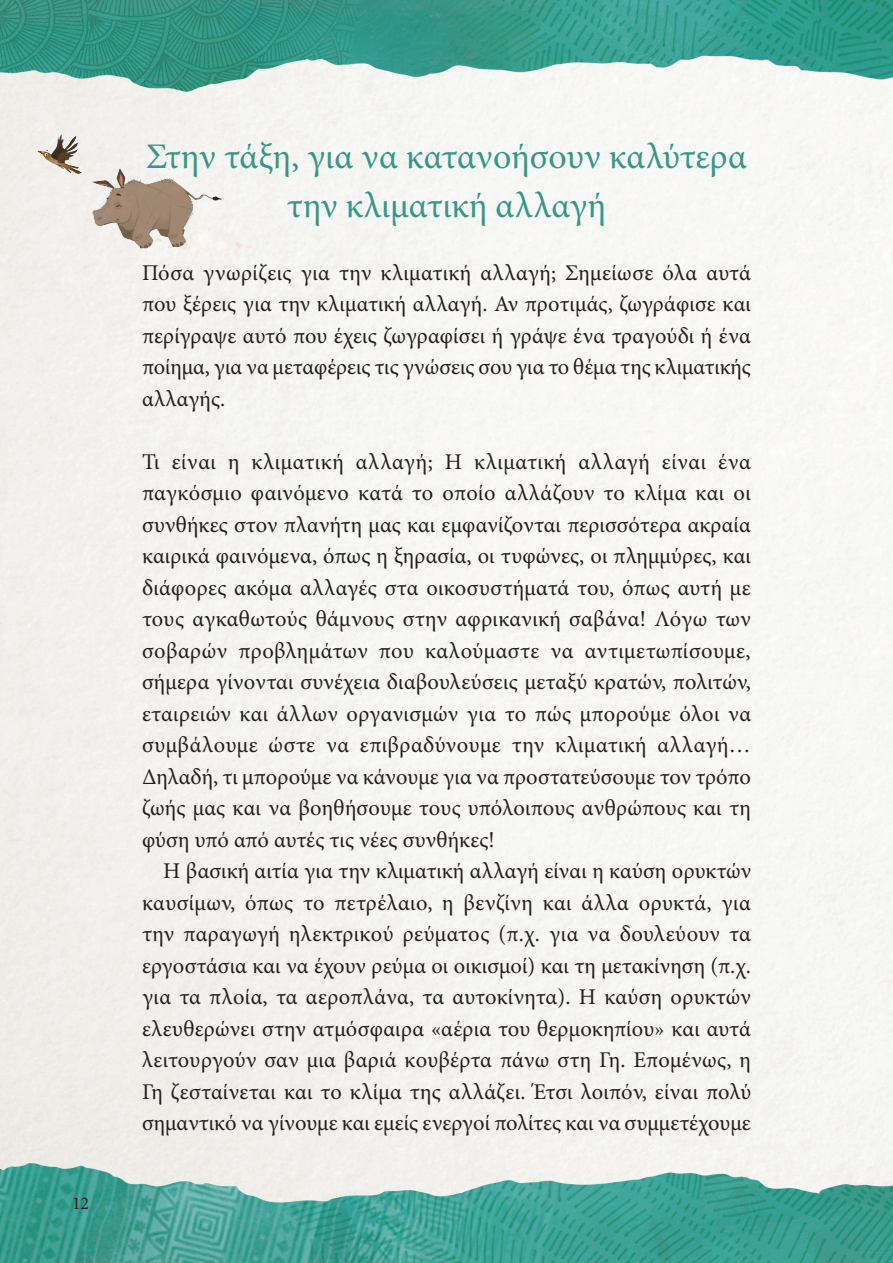
<style>
.page{position:relative;width:893px;height:1263px;background:#fff}
.page>*{position:absolute;margin:0;border:0;box-sizing:border-box;transform-origin:0 0}
.BODY{font:36px "Minion Pro";letter-spacing:-.005em;color:#369787}
.BODY-2{font:22.5px/31.5px "Minion Pro";letter-spacing:-.005em;color:#231f20;text-align:justify}
.t1{font:18px "Minion Pro";color:#231f20}
</style>
<div class="page">
<img style="left:0;top:0;width:893px;height:1263px">
<img style="left:0;top:98px;width:284px;height:214px">
<p class="t1" style="left:72px;top:1191px;width:19px">12</p>
<p class="BODY" style="left:146px;top:132px;width:602px">Στην τάξη, για να κατανοήσουν καλύτερα</p>
<p class="BODY" style="left:287px;top:181px;width:321px">την κλιματική αλλαγή</p>
<p class="BODY-2" style="left:142px;top:257px;width:611px">Πόσα γνωρίζεις για την κλιματική αλλαγή; Σημείωσε όλα αυτά που ξέρεις για την κλιματική αλλαγή. Αν προτιμάς, ζωγράφισε και περίγραψε αυτό που έχεις ζωγραφίσει ή γράψε ένα τραγούδι ή ένα ποίημα, για να μεταφέρεις τις γνώσεις σου για το θέμα της κλιματικής αλλαγής.</p>
<p class="BODY-2" style="left:142px;top:446px;width:611px">Τι είναι η κλιματική αλλαγή; Η κλιματική αλλαγή είναι ένα παγκόσμιο φαινόμενο κατά το οποίο αλλάζουν το κλίμα και οι συνθήκες στον πλανήτη μας και εμφανίζονται περισσότερα ακραία καιρικά φαινόμενα, όπως η ξηρασία, οι τυφώνες, οι πλημμύρες, και διάφορες ακόμα αλλαγές στα οικοσυστήματά του, όπως αυτή με τους αγκαθωτούς θάμνους στην αφρικανική σαβάνα! Λόγω των σοβαρών προβλημάτων που καλούμαστε να αντιμετωπίσουμε, σήμερα γίνονται συνέχεια διαβουλεύσεις μεταξύ κρατών, πολιτών, εταιρειών και άλλων οργανισμών για το πώς μπορούμε όλοι να συμβάλουμε ώστε να επιβραδύνουμε την κλιματική αλλαγή… Δηλαδή, τι μπορούμε να κάνουμε για να προστατεύσουμε τον τρόπο ζωής μας και να βοηθήσουμε τους υπόλοιπους ανθρώπους και τη φύση υπό από αυτές τις νέες συνθήκες!</p>
<p class="BODY-2" style="left:142px;top:855px;width:611px;text-indent:21px">Η βασική αιτία για την κλιματική αλλαγή είναι η καύση ορυκτών καυσίμων, όπως το πετρέλαιο, η βενζίνη και άλλα ορυκτά, για την παραγωγή ηλεκτρικού ρεύματος (π.χ. για να δουλεύουν τα εργοστάσια και να έχουν ρεύμα οι οικισμοί) και τη μετακίνηση (π.χ. για τα πλοία, τα αεροπλάνα, τα αυτοκίνητα). Η καύση ορυκτών ελευθερώνει στην ατμόσφαιρα «αέρια του θερμοκηπίου» και αυτά λειτουργούν σαν μια βαριά κουβέρτα πάνω στη Γη. Επομένως, η Γη ζεσταίνεται και το κλίμα της αλλάζει. Έτσι λοιπόν, είναι πολύ σημαντικό να γίνουμε και εμείς ενεργοί πολίτες και να συμμετέχουμε</p>
</div>
